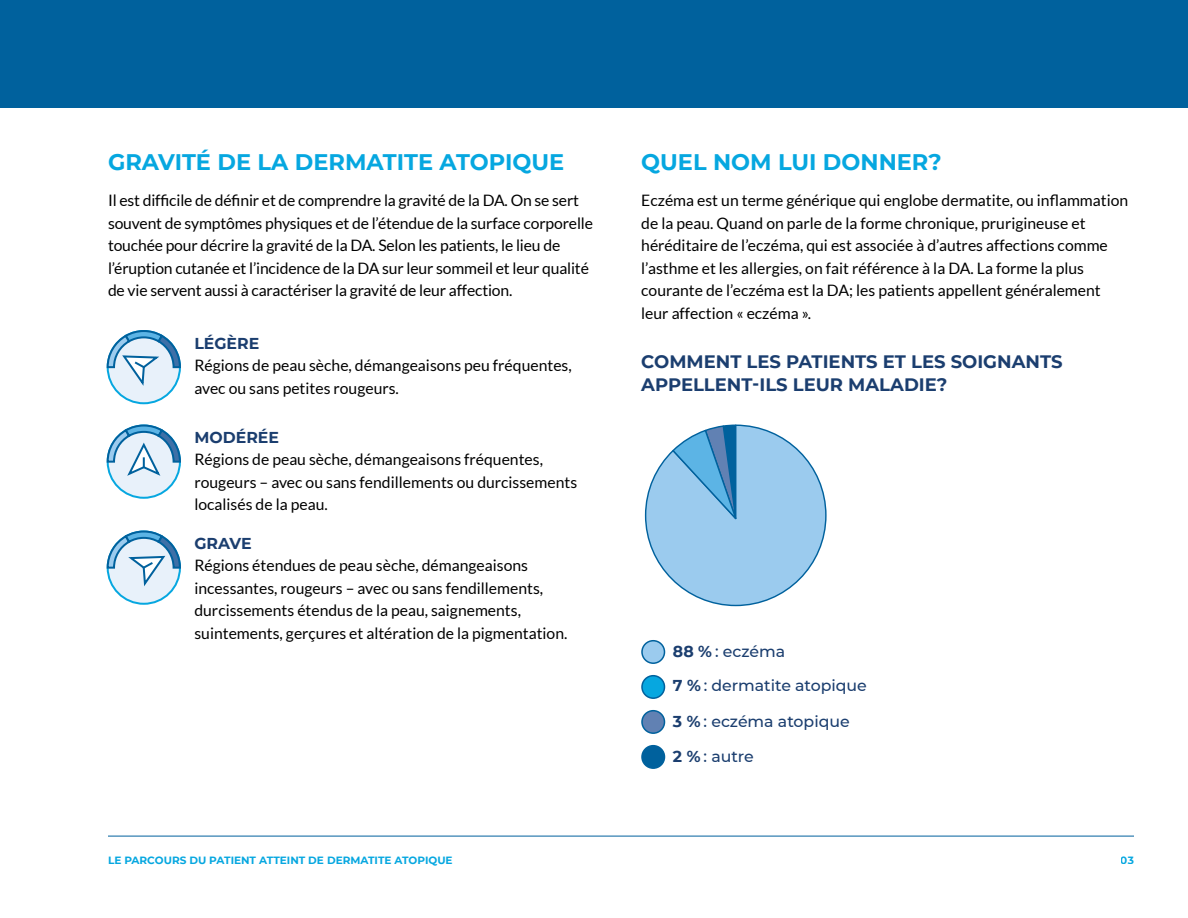
<style>
.page{position:relative;width:1188px;height:918px;background:#fff}
.page>*{position:absolute;margin:0;border:0;box-sizing:border-box;transform-origin:0 0}
.t1{font:700 22.5px "Montserrat";color:#06a7e0}
.t2{font:700 18px/22.5px "Montserrat";color:#1b3e6f}
.t3{font:15.75px/22.5px "Lato";color:#000}
.t4{font:500 15.75px "Montserrat";color:#1b3e6f}
.t5{font:700 15.75px "Montserrat";color:#1b3e6f}
.t6{font:700 10.5px "Montserrat";color:#06a7e0}
.s1{font-weight:700}
</style>
<div class="page">
<div style="left:0;top:0;width:1188px;height:108px;background:#00619d"></div>
<svg style="left:645px;top:425px;width:182px;height:181px"></svg>
<div style="left:642px;top:641px;width:22px;height:22px;background:#9bcbee;border-radius:50%"></div>
<div style="left:641px;top:640px;width:24px;height:24px;border:2px solid #00619d;border-radius:50%"></div>
<div style="left:642px;top:676px;width:22px;height:22px;background:#06a7e0;border-radius:50%"></div>
<div style="left:641px;top:675px;width:24px;height:24px;border:2px solid #00619d;border-radius:50%"></div>
<div style="left:642px;top:711px;width:22px;height:22px;background:#6181b3;border-radius:50%"></div>
<div style="left:641px;top:710px;width:24px;height:24px;border:2px solid #00619d;border-radius:50%"></div>
<div style="left:642px;top:746px;width:22px;height:22px;background:#00619d;border-radius:50%"></div>
<div style="left:641px;top:745px;width:24px;height:24px;border:2px solid #00619d;border-radius:50%"></div>
<div style="left:108px;top:331px;width:72px;height:72px;background:#e8f1fa;border-radius:50%"></div>
<svg style="left:107px;top:330px;width:74px;height:59px"></svg>
<div style="left:108px;top:426px;width:72px;height:72px;background:#e8f1fa;border-radius:50%"></div>
<svg style="left:107px;top:425px;width:74px;height:53px"></svg>
<svg style="left:108px;top:532px;width:72px;height:72px"></svg>
<svg style="left:107px;top:531px;width:74px;height:58px"></svg>
<hr style="left:108px;top:836px;width:1026px;height:1px;background:#00619d">
<h1 class="t1" style="left:108px;top:146px;width:458px">GRAVITÉ DE LA DERMATITE ATOPIQUE</h1>
<p class="t3" style="left:108px;top:189px;width:487px">Il est difficile de définir et de comprendre la gravité de la DA. On se sert souvent de symptômes physiques et de l’étendue de la surface corporelle touchée pour décrire la gravité de la DA. Selon les patients, le lieu de l’éruption cutanée et l’incidence de la DA sur leur sommeil et leur qualité de vie servent aussi à caractériser la gravité de leur affection.</p>
<p class="t5" style="left:194px;top:332px;width:66px">LÉGÈRE</p>
<p class="t3" style="left:194px;top:354px;width:379px">Régions de peau sèche, démangeaisons peu fréquentes, avec ou sans petites rougeurs.</p>
<p class="t5" style="left:194px;top:426px;width:86px">MODÉRÉE</p>
<p class="t3" style="left:194px;top:448px;width:384px">Régions de peau sèche, démangeaisons fréquentes, rougeurs – avec ou sans fendillements ou durcissements localisés de la peau.</p>
<p class="t5" style="left:194px;top:532px;width:59px">GRAVE</p>
<p class="t3" style="left:194px;top:554px;width:375px">Régions étendues de peau sèche, démangeaisons incessantes, rougeurs – avec ou sans fendillements, durcissements étendus de la peau, saignements, suintements, gerçures et altération de la pigmentation.</p>
<h1 class="t1" style="left:641px;top:146px;width:302px">QUEL NOM LUI DONNER?</h1>
<p class="t3" style="left:641px;top:189px;width:489px">Eczéma est un terme générique qui englobe dermatite, ou inflammation de la peau. Quand on parle de la forme chronique, prurigineuse et héréditaire de l’eczéma, qui est associée à d’autres affections comme l’asthme et les allergies, on fait référence à la DA. La forme la plus courante de l’eczéma est la DA; les patients appellent généralement leur affection « eczéma ».</p>
<p class="t2" style="left:641px;top:350px;width:423px">COMMENT LES PATIENTS ET LES SOIGNANTS<br>APPELLENT-ILS LEUR MALADIE?</p>
<p class="t4" style="left:673px;top:640px;width:114px"><span class="s1">88 %</span> : eczéma</p>
<p class="t4" style="left:673px;top:675px;width:195px"><span class="s1">7 %</span> : dermatite atopique</p>
<p class="t4" style="left:673px;top:710px;width:178px"><span class="s1">3 %</span> : eczéma atopique</p>
<p class="t4" style="left:673px;top:745px;width:82px"><span class="s1">2 %</span> : autre</p>
<p class="t6" style="left:108px;top:852px;width:346px">LE PARCOURS DU PATIENT ATTEINT DE DERMATITE ATOPIQUE</p>
<p class="t6" style="left:1121px;top:853px;width:15px">03</p>
</div>
